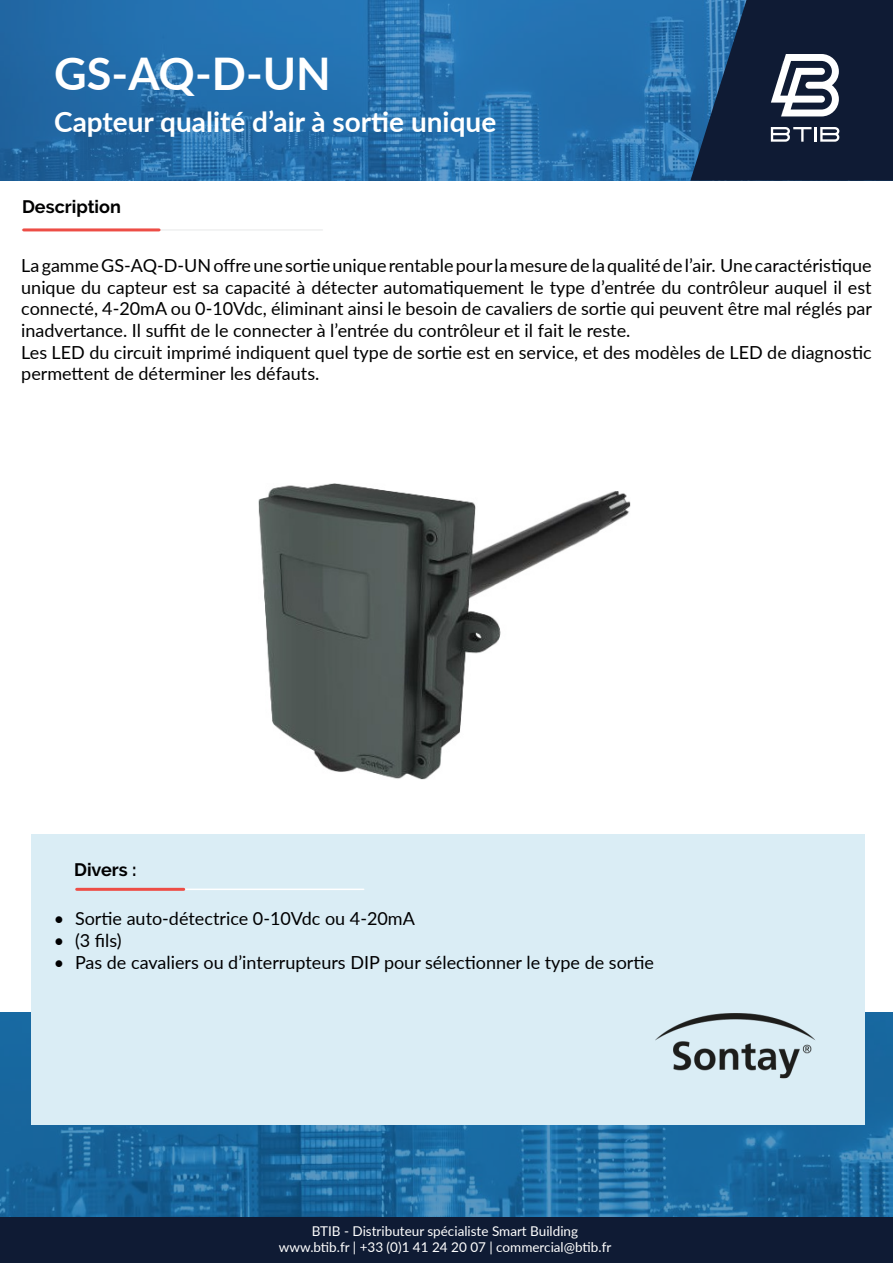
<style>
.page{position:relative;width:893px;height:1263px;background:#fff}
.page>*{position:absolute;margin:0;border:0;box-sizing:border-box;transform-origin:0 0}
.t1{font:700 45px "Lato";color:#fff}
.t2{font:700 28.05px "Lato";color:#fff}
.t3{font:18px/21.6px "Lato";color:#000;text-align:justify}
.t4{font:18px "Lato";color:#000001}
.t5{font:700 18px "Raleway";color:#000001}
.t6{font:13.5px "Lato";color:#fff}
</style>
<div class="page">
<svg style="left:0;top:0;width:690px;height:181px;fill:#2370ae"></svg>
<svg style="left:690px;top:0;width:203px;height:181px"></svg>
<svg style="left:1px;top:1012px;width:892px;height:205px;fill:#1868a0"></svg>
<div style="left:31px;top:835px;width:834px;height:290px;background:#daedf5"></div>
<div style="left:0;top:1217px;width:893px;height:46px;background:#0f1b34"></div>
<hr style="left:85px;top:888px;width:279px;height:2px;background:#fff">
<hr style="left:77px;top:888px;width:107px;height:3px;background:#ed4d46">
<hr style="left:22px;top:229px;width:300px;height:2px;background:#eff0f0">
<hr style="left:24px;top:228px;width:135px;height:3px;background:#ed4d46">
<img style="left:598px;top:1012px;width:274px;height:115px">
<img style="left:259px;top:483px;width:372px;height:296px">
<p class="t1" style="left:54px;top:41px;width:278px">GS-AQ-D-UN</p>
<p class="t2" style="left:54px;top:101px;width:444px">Capteur qualité d’air à sortie unique</p>
<p class="t5" style="left:22px;top:196px;width:100px">Description</p>
<p class="t3" style="left:21px;top:254px;width:852px">La gamme GS-AQ-D-UN offre une sortie unique rentable pour la mesure de la qualité de l’air. Une caractéristique unique du capteur est sa capacité à détecter automatiquement le type d’entrée du contrôleur auquel il est connecté, 4-20mA ou 0-10Vdc, éliminant ainsi le besoin de cavaliers de sortie qui peuvent être mal réglés par inadvertance. Il suffit de le connecter à l’entrée du contrôleur et il fait le reste.</p>
<p class="t3" style="left:21px;top:341px;width:852px">Les LED du circuit imprimé indiquent quel type de sortie est en service, et des modèles de LED de diagnostic permettent de déterminer les défauts.</p>
<p class="t5" style="left:74px;top:860px;width:64px">Divers :</p>
<p class="t4" style="left:54px;top:906px;width:363px">• Sortie auto-détectrice 0-10Vdc ou 4-20mA</p>
<p class="t4" style="left:54px;top:927px;width:69px">• (3 fils)</p>
<p class="t4" style="left:54px;top:949px;width:602px">• Pas de cavaliers ou d’interrupteurs DIP pour sélectionner le type de sortie</p>
<p class="t6" style="left:312px;top:1221px;width:268px">BTIB - Distributeur spécialiste Smart Building</p>
<p class="t6" style="left:279px;top:1238px;width:334px">www.btib.fr | +33 (0)1 41 24 20 07 | commercial@btib.fr</p>
</div>
